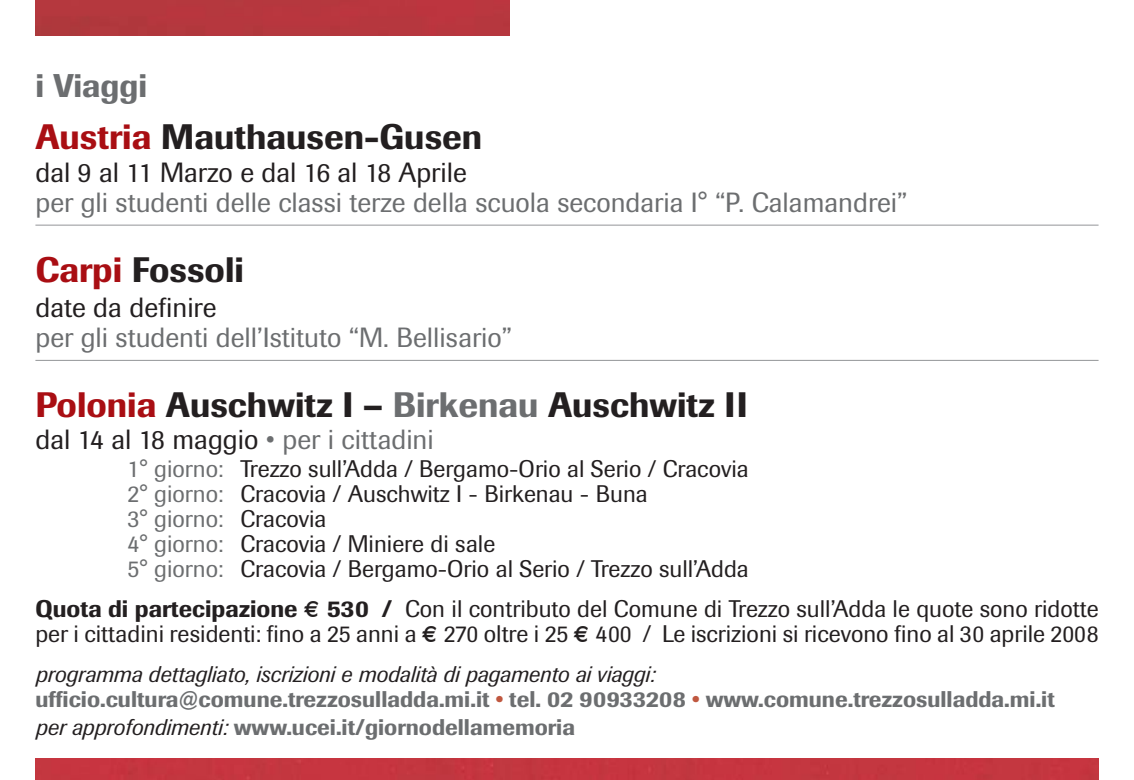
<style>
.page{position:relative;width:1134px;height:780px;background:#fff}
.page>*{position:absolute;margin:0;border:0;box-sizing:border-box;transform-origin:0 0}
.t1{font:500 35px "Imago";color:#231f20}
.t2{font:500 32.5px "Imago";color:#6c6e70}
.t3{font:27.5px "Imago";color:#6c6e70}
.t4{font:27.5px "Imago";color:#231f20}
.t5{font:23.75px/25px "Imago";color:#231f20}
.t6{font:500 22.5px/25px "Imago";color:#6c6e70}
.s1{color:#a90e13}
.s2{color:#6c6e70}
.s3{font-weight:500}
.s4{font-family:"Euro Sans";font-weight:700}
.s5{font-weight:400;font-style:italic;color:#231f20}
.s6{color:#c05840}
</style>
<div class="page">
<div style="left:35px;top:0;width:475px;height:35px;background:#b6373e"></div>
<div style="left:35px;top:758px;width:1063px;height:21px;background:#c53540"></div>
<hr style="left:35px;top:224px;width:1063px;height:2px;background:#939598">
<hr style="left:35px;top:360px;width:1063px;height:1px;background:#939598">
<h2 class="t2" style="left:35px;top:74px;width:113px">i Viaggi</h2>
<h1 class="t1" style="left:35px;top:124px;width:448px"><span class="s1">Austria</span> Mauthausen-Gusen</h1>
<p class="t4" style="left:35px;top:162px;width:433px">dal 9 al 11 Marzo e dal 16 al 18 Aprile</p>
<p class="t3" style="left:35px;top:192px;width:874px">per gli studenti delle classi terze della scuola secondaria I° “P. Calamandrei”</p>
<h1 class="t1" style="left:35px;top:257px;width:210px"><span class="s1">Carpi</span> Fossoli</h1>
<p class="t4" style="left:35px;top:297px;width:183px">date da definire</p>
<p class="t3" style="left:35px;top:327px;width:478px">per gli studenti dell’Istituto “M. Bellisario”</p>
<h1 class="t1" style="left:35px;top:392px;width:714px"><span class="s1">Polonia</span> Auschwitz I – <span class="s2">Birkenau</span> Auschwitz II</h1>
<p class="t4" style="left:35px;top:430px;width:400px">dal 14 al 18 maggio <span class="s2">• per i cittadini</span></p>
<p class="t5" style="left:128px;top:458px;width:623px"><span class="s2">1° giorno:</span> Trezzo sull’Adda / Bergamo-Orio al Serio / Cracovia <span class="s2">2° giorno:</span> Cracovia / Auschwitz I - Birkenau - Buna<br><span class="s2">3° giorno:</span> Cracovia<br><span class="s2">4° giorno:</span> Cracovia / Miniere di sale<br><span class="s2">5° giorno:</span> Cracovia / Bergamo-Orio al Serio / Trezzo sull’Adda</p>
<p class="t5" style="left:35px;top:598px;width:1065px"><span class="s3">Quota di partecipazione</span> <span class="s4">E</span> <span class="s3">530 /</span> Con il contributo del Comune di Trezzo sull’Adda le quote sono ridotte per i cittadini residenti: fino a 25 anni a <span class="s4">C</span> 270 oltre i 25 <span class="s4">E</span> 400 / Le iscrizioni si ricevono fino al 30 aprile 2008</p>
<p class="t6" style="left:35px;top:663px;width:1021px"><span class="s5">programma dettagliato, iscrizioni e modalità di pagamento ai viaggi: </span>ufficio.cultura@comune.trezzosulladda.mi.it <span class="s6">•</span> tel. 02 90933208 <span class="s6">•</span> www.comune.trezzosulladda.mi.it</p>
<p class="t6" style="left:35px;top:716px;width:541px"><span class="s5">per approfondimenti:</span> www.ucei.it/giornodellamemoria</p>
</div>
